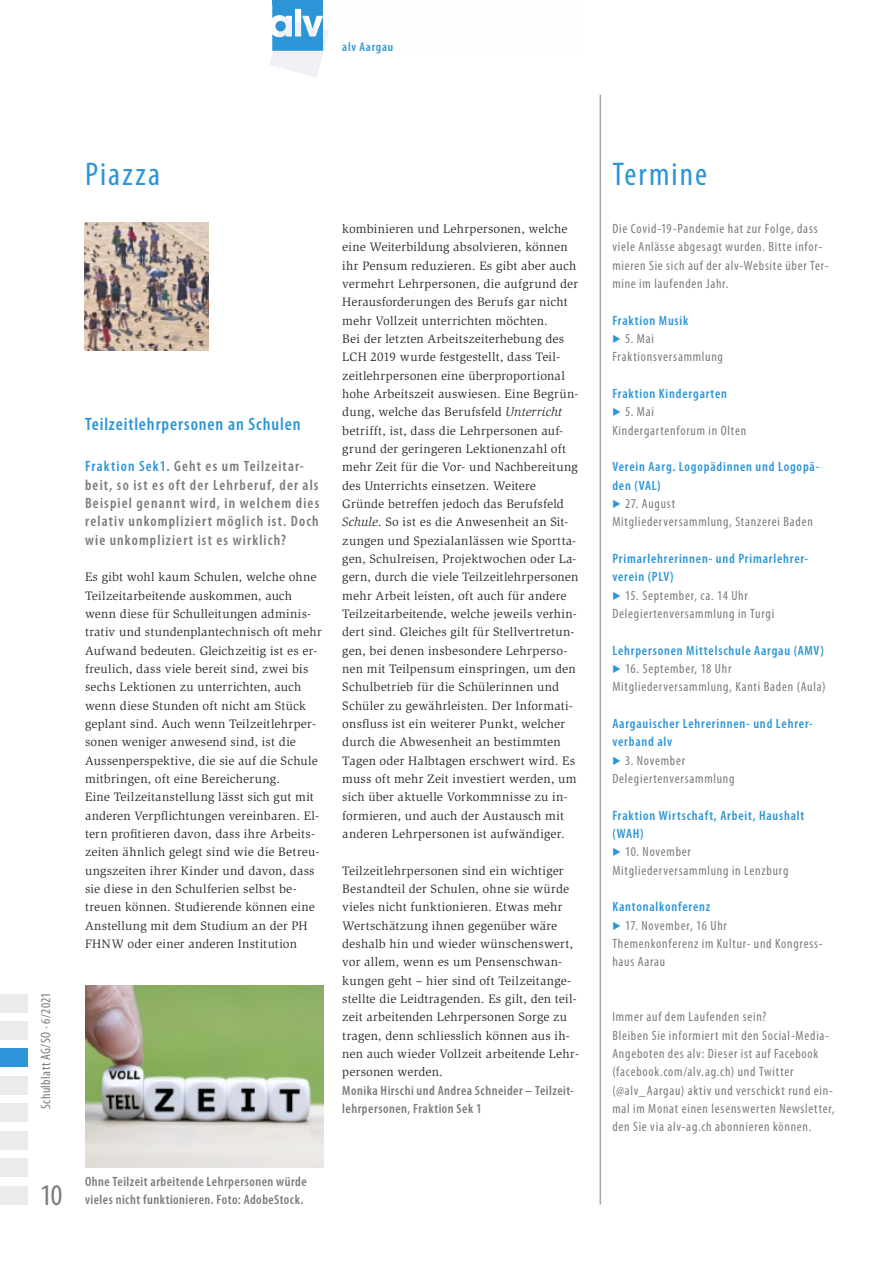
<style>
.page{position:relative;width:893px;height:1263px;background:#fff}
.page>*{position:absolute;margin:0;border:0;box-sizing:border-box;transform-origin:0 0}
.t1{font:condensed 33px "Myriad Pro";letter-spacing:.06em;color:#2c95d7}
.t2{font:condensed 30px "Myriad Pro";color:#7b7b7a}
.t3{font:600 condensed 18px "Myriad Pro";letter-spacing:.05em;color:#2c95d7}
.t4{font:600 condensed 15px/18.3px "Myriad Pro";letter-spacing:.075em;color:#7b7b7a}
.t5{font:condensed 13.5px/18.3px "Myriad Pro";letter-spacing:.055em;color:#7b7b7a}
.t6{font:600 condensed 13.5px/18.3px "Myriad Pro";letter-spacing:.06em;color:#2c95d7}
.t7{font:600 condensed 13.5px/18.3px "Myriad Pro";letter-spacing:.035em;color:#7b7b7a}
.t8{font:condensed 13.5px "Myriad Pro";letter-spacing:.03em;color:#7b7b7a}
.t9{font:12.6px/18.3px "Slimbach Std";letter-spacing:.015em;color:#2c2c2b}
.t10{font:600 condensed 12.6px "Myriad Pro";letter-spacing:.06em;color:#2c95d7}
.s1{color:#2c95d7}
.s2{font-style:italic;font-size:12.75px}
</style>
<div class="page">
<hr style="left:600px;top:95px;width:1px;height:1109px;background:#a6a6a6">
<div style="left:0;top:1021px;width:28px;height:18px;background:#eaebeb"></div>
<div style="left:0;top:994px;width:28px;height:18px;background:#eaebeb"></div>
<div style="left:0;top:1076px;width:28px;height:18px;background:#eaebeb"></div>
<div style="left:0;top:1103px;width:28px;height:19px;background:#eaebeb"></div>
<div style="left:0;top:1131px;width:28px;height:18px;background:#eaebeb"></div>
<div style="left:0;top:1186px;width:28px;height:18px;background:#eaebeb"></div>
<div style="left:0;top:1158px;width:28px;height:19px;background:#eaebeb"></div>
<div style="left:0;top:1048px;width:28px;height:19px;background:#2c95d7"></div>
<svg style="left:270px;top:0;width:59px;height:77px"></svg>
<img style="left:85px;top:985px;width:238px;height:183px">
<img style="left:85px;top:223px;width:123px;height:127px">
<p class="t10" style="left:342px;top:39px;width:52px">alv Aargau</p>
<p class="t8" style="left:38px;top:1109px;width:118px;rotate:-90deg">Schulblatt AG/SO · 6/2021</p>
<h1 class="t1" style="left:85px;top:154px;width:77px">Piazza</h1>
<h3 class="t3" style="left:85px;top:413px;width:217px">Teilzeitlehrpersonen an Schulen</h3>
<p class="t4" style="left:85px;top:457px;width:236px"><span class="s1">Fraktion Sek1.</span> Geht es um Teilzeitar&shy;beit, so ist es oft der Lehrberuf, der als Beispiel genannt wird, in welchem dies relativ unkompliziert möglich ist. Doch wie unkompliziert ist es wirklich?</p>
<p class="t9" style="left:85px;top:568px;width:238px">Es gibt wohl kaum Schulen, welche ohne Teilzeitarbeitende auskommen, auch wenn diese für Schulleitungen adminis&shy;trativ und stundenplantechnisch oft mehr Aufwand bedeuten. Gleichzeitig ist es er&shy;freulich, dass viele bereit sind, zwei bis sechs Lektionen zu unterrichten, auch wenn diese Stunden oft nicht am Stück geplant sind. Auch wenn Teilzeitlehrper&shy;sonen weniger anwesend sind, ist die Aussenperspektive, die sie auf die Schule mitbringen, oft eine Bereicherung.<br>Eine Teilzeitanstellung lässt sich gut mit anderen Verpflichtungen vereinbaren. El&shy;tern profitieren davon, dass ihre Arbeits&shy;zeiten ähnlich gelegt sind wie die Betreu&shy;ungszeiten ihrer Kinder und davon, dass sie diese in den Schulferien selbst be&shy;treuen können. Studierende können eine Anstellung mit dem Studium an der PH FHNW oder einer anderen Institution</p>
<p class="t9" style="left:342px;top:220px;width:238px">kombinieren und Lehrpersonen, welche eine Weiterbildung absolvieren, können ihr Pensum reduzieren. Es gibt aber auch vermehrt Lehrpersonen, die aufgrund der Herausforderungen des Berufs gar nicht mehr Vollzeit unterrichten möchten.<br>Bei der letzten Arbeitszeiterhebung des LCH 2019 wurde festgestellt, dass Teil&shy;zeitlehrpersonen eine überproportional hohe Arbeitszeit auswiesen. Eine Begrün&shy;dung, welche das Berufsfeld <span class="s2">Unterricht </span>betrifft, ist, dass die Lehrpersonen auf&shy;grund der geringeren Lektionenzahl oft mehr Zeit für die Vor- und Nachbereitung des Unterrichts einsetzen. Weitere Gründe betreffen jedoch das Berufsfeld <span class="s2">Schule</span>. So ist es die Anwesenheit an Sit&shy;zungen und Spezialanlässen wie Sportta&shy;gen, Schulreisen, Projektwochen oder La&shy;gern, durch die viele Teilzeitlehrpersonen mehr Arbeit leisten, oft auch für andere Teilzeitarbeitende, welche jeweils verhin&shy;dert sind. Gleiches gilt für Stellvertretun&shy;gen, bei denen insbesondere Lehrperso&shy;nen mit Teilpensum einspringen, um den Schulbetrieb für die Schülerinnen und Schüler zu gewährleisten. Der Informati&shy;onsfluss ist ein weiterer Punkt, welcher durch die Abwesenheit an bestimmten Tagen oder Halbtagen erschwert wird. Es muss oft mehr Zeit investiert werden, um sich über aktuelle Vorkommnisse zu in&shy;formieren, und auch der Austausch mit anderen Lehrpersonen ist aufwändiger.</p>
<p class="t9" style="left:342px;top:861px;width:238px">Teilzeitlehrpersonen sind ein wichtiger Bestandteil der Schulen, ohne sie würde vieles nicht funktionieren. Etwas mehr Wertschätzung ihnen gegenüber wäre deshalb hin und wieder wünschenswert, vor allem, wenn es um Pensenschwan&shy;kungen geht – hier sind oft Teilzeitange&shy;stellte die Leidtragenden. Es gilt, den teil&shy;zeit arbeitenden Lehrpersonen Sorge zu tragen, denn schliesslich können aus ih&shy;nen auch wieder Vollzeit arbeitende Lehr&shy;personen werden.</p>
<p class="t7" style="left:342px;top:1081px;width:233px">Monika Hirschi und Andrea Schneider – Teilzeit&shy;lehrpersonen, Fraktion Sek 1</p>
<h2 class="t2" style="left:40px;top:1176px;width:24px">10</h2>
<p class="t7" style="left:85px;top:1172px;width:223px">Ohne Teilzeit arbeitende Lehrpersonen würde vieles nicht funktionieren. Foto: AdobeStock.</p>
<h1 class="t1" style="left:612px;top:154px;width:96px">Termine</h1>
<p class="t5" style="left:612px;top:219px;width:218px">Die Covid-19-Pandemie hat zur Folge, dass viele Anlässe abgesagt wurden. Bitte infor&shy;mieren Sie sich auf der alv-Website über Ter&shy;mine im laufenden Jahr.</p>
<p class="t6" style="left:612px;top:311px;width:78px">Fraktion Musik</p>
<p class="t5" style="left:612px;top:329px;width:112px;text-indent:13px">5. Mai<br>Fraktionsversammlung</p>
<p class="t6" style="left:612px;top:384px;width:116px">Fraktion Kindergarten</p>
<p class="t5" style="left:612px;top:402px;width:135px;text-indent:13px">5. Mai<br>Kindergartenforum in Olten</p>
<p class="t6" style="left:612px;top:457px;width:208px">Verein Aarg. Logopädinnen und Logopä&shy;den (VAL)</p>
<p class="t5" style="left:612px;top:494px;width:202px;text-indent:13px">27. August<br>Mitgliederversammlung, Stanzerei Baden</p>
<p class="t6" style="left:612px;top:549px;width:197px">Primarlehrerinnen- und Primarlehrer&shy;verein (PLV)</p>
<p class="t5" style="left:612px;top:586px;width:163px;text-indent:13px">15. September, ca. 14 Uhr<br>Delegiertenversammlung in Turgi</p>
<p class="t6" style="left:612px;top:641px;width:213px">Lehrpersonen Mittelschule Aargau (AMV)</p>
<p class="t5" style="left:612px;top:659px;width:215px;text-indent:13px">16. September, 18 Uhr<br>Mitgliederversammlung, Kanti Baden (Aula)</p>
<p class="t6" style="left:612px;top:714px;width:202px">Aargauischer Lehrerinnen- und Lehrer&shy;verband alv</p>
<p class="t5" style="left:612px;top:751px;width:124px;text-indent:13px">3. November<br>Delegiertenversammlung</p>
<p class="t6" style="left:612px;top:806px;width:194px">Fraktion Wirtschaft, Arbeit, Haushalt (WAH)</p>
<p class="t5" style="left:612px;top:842px;width:178px;text-indent:13px">10. November<br>Mitgliederversammlung in Lenzburg</p>
<p class="t6" style="left:612px;top:897px;width:100px">Kantonalkonferenz</p>
<p class="t5" style="left:612px;top:916px;width:212px;text-indent:13px">17. November, 16 Uhr<br>Themenkonferenz im Kultur- und Kongress&shy;haus Aarau</p>
<p class="t5" style="left:612px;top:1007px;width:224px">Immer auf dem Laufenden sein?<br>Bleiben Sie informiert mit den Social-Media-Angeboten des alv: Dieser ist auf Facebook (facebook.com/alv.ag.ch) und Twitter (@alv_Aargau) aktiv und verschickt rund ein&shy;mal im Monat einen lesenswerten Newsletter, den Sie via alv-ag.ch abonnieren können.</p>
</div>
